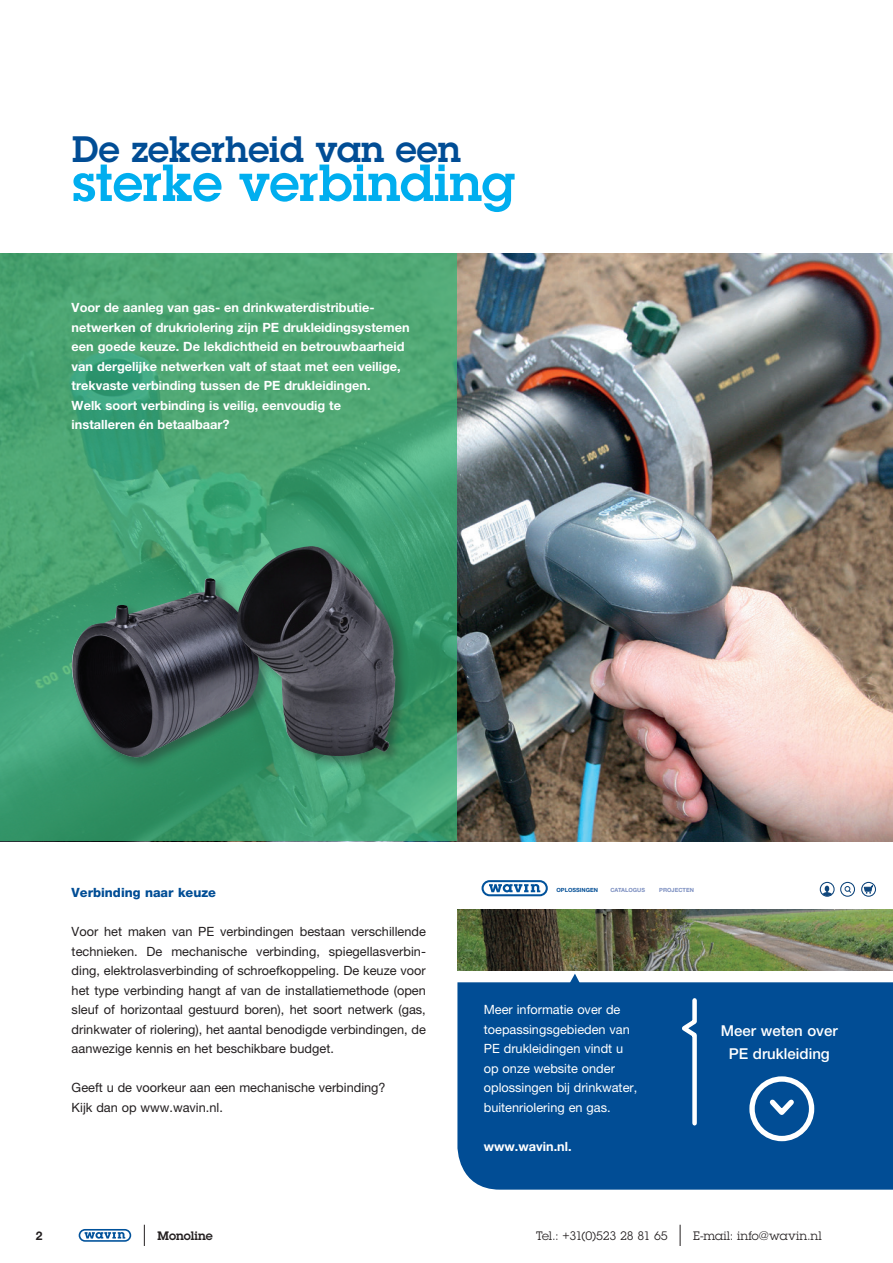
<style>
.page{position:relative;width:893px;height:1263px;background:#fff}
.page>*{position:absolute;margin:0;border:0;box-sizing:border-box;transform-origin:0 0}
.Normaal{font:600 51px "Lubalin Graph Std";color:#00aeef}
.Normaal-2{font:600 36px "Lubalin Graph Std";color:#014d95}
.Normaal-3{font:500 15px "Helvetica Neue";color:#fff}
.kopjes{font:12.75px/19.5px "Helvetica Neue";color:#231f20;text-align:justify}
.kopjes-2{font:700 12.75px/19.5px "Helvetica Neue";color:#fff}
.Normaal-4{font:12.75px/19.5px "Helvetica Neue";color:#fff}
.kopjes-3{font:800 12.75px "Helvetica Neue";color:#014d95}
.Normaal-5{font:700 12.75px "Helvetica Neue";color:#fff}
.t1{font:12px "Lubalin Graph Std";letter-spacing:-.025em;color:#231f20}
.t2{font:12px "Lubalin Graph Std";letter-spacing:.015em;color:#231f20}
.t3{font:600 12px "Lubalin Graph Std";color:#231f20}
.t4{font:700 12px "Helvetica Neue";color:#231f20}
.t5{font:700 5.7px "Helvetica Neue";color:#7b8ec0}
.t6{font:700 5.7px "Helvetica Neue";color:#014d95}
</style>
<div class="page">
<div style="left:79px;top:1229px;width:52px;height:13px;border:2px solid #01529b;border-radius:6px"></div>
<svg style="left:85px;top:1232px;width:40px;height:7px"></svg>
<svg style="left:144px;top:1225px;width:1px;height:21px"></svg>
<img style="left:457px;top:254px;width:436px;height:587px">
<svg style="left:0;top:254px;width:457px;height:587px;background:#45a273"></svg>
<div style="left:457px;top:982px;width:436px;height:208px;background:#014d95"></div>
<svg style="left:676px;top:996px;width:23px;height:132px;background:#3471aa"></svg>
<div style="left:749px;top:1076px;width:65px;height:65px;border:5px solid #fff;border-radius:50%"></div>
<svg style="left:765px;top:1095px;width:34px;height:25px"></svg>
<img style="left:457px;top:909px;width:436px;height:61px">
<div style="left:482px;top:880px;width:66px;height:16px;border:2px solid #01529b;border-radius:7px"></div>
<svg style="left:489px;top:884px;width:51px;height:8px"></svg>
<svg style="left:820px;top:882px;width:56px;height:15px"></svg>
<div style="left:70px;top:576px;width:203px;height:195px;background:#231f20;opacity:.4"></div>
<img style="left:63px;top:578px;width:172px;height:179px">
<div style="left:235px;top:544px;width:174px;height:226px;background:#231f20;opacity:.4"></div>
<img style="left:237px;top:546px;width:160px;height:210px">
<svg style="left:568px;top:974px;width:13px;height:12px"></svg>
<svg style="left:680px;top:1225px;width:1px;height:21px"></svg>
<p class="Normaal-2" style="left:72px;top:125px;width:390px">De zekerheid van een</p>
<p class="Normaal" style="left:72px;top:149px;width:445px">sterke verbinding</p>
<p class="kopjes-2" style="left:72px;top:297px;width:339px">Voor de aanleg van gas- en drinkwaterdistributie&shy;netwerken of drukriolering zijn PE drukleidingsystemen een goede keuze. De lekdichtheid en betrouwbaarheid van dergelijke netwerken valt of staat met een veilige, trekvaste verbinding tussen de PE drukleidingen.<br>Welk soort verbinding is veilig, eenvoudig te<br>installeren én betaalbaar?</p>
<p class="kopjes-3" style="left:72px;top:885px;width:146px">Verbinding naar keuze</p>
<p class="kopjes" style="left:72px;top:922px;width:356px">Voor het maken van PE verbindingen bestaan verschillende technieken. De mechanische verbinding, spiegellasverbin&shy;ding, elektrolasverbinding of schroefkoppeling. De keuze voor het type verbinding hangt af van de installatiemethode (open sleuf of horizontaal gestuurd boren), het soort netwerk (gas, drinkwater of riolering), het aantal benodigde verbindingen, de aanwezige kennis en het beschikbare budget.</p>
<p class="kopjes" style="left:72px;top:1078px;width:315px">Geeft u de voorkeur aan een mechanische verbinding?<br>Kijk dan op www.wavin.nl.</p>
<p class="t4" style="left:36px;top:1228px;width:8px">2</p>
<p class="t3" style="left:157px;top:1227px;width:57px">Monoline</p>
<p class="t6" style="left:556px;top:886px;width:43px">OPLOSSINGEN</p>
<p class="t5" style="left:610px;top:886px;width:36px">CATALOGUS</p>
<p class="t5" style="left:659px;top:886px;width:36px">PROJECTEN</p>
<p class="Normaal-4" style="left:484px;top:1000px;width:155px">Meer informatie over de toepassingsgebieden van<br>PE drukleidingen vindt u op onze website onder oplossingen bij drinkwater, buitenriolering en gas.</p>
<p class="Normaal-5" style="left:484px;top:1138px;width:89px">www.wavin.nl.</p>
<p class="Normaal-3" style="left:721px;top:1022px;width:118px">Meer weten over</p>
<p class="Normaal-3" style="left:729px;top:1044px;width:103px">PE drukleiding</p>
<p class="t1" style="left:536px;top:1228px;width:133px">Tel.: +31(0)523 28 81 65</p>
<p class="t2" style="left:693px;top:1228px;width:130px">E-mail: info@wavin.nl</p>
</div>
